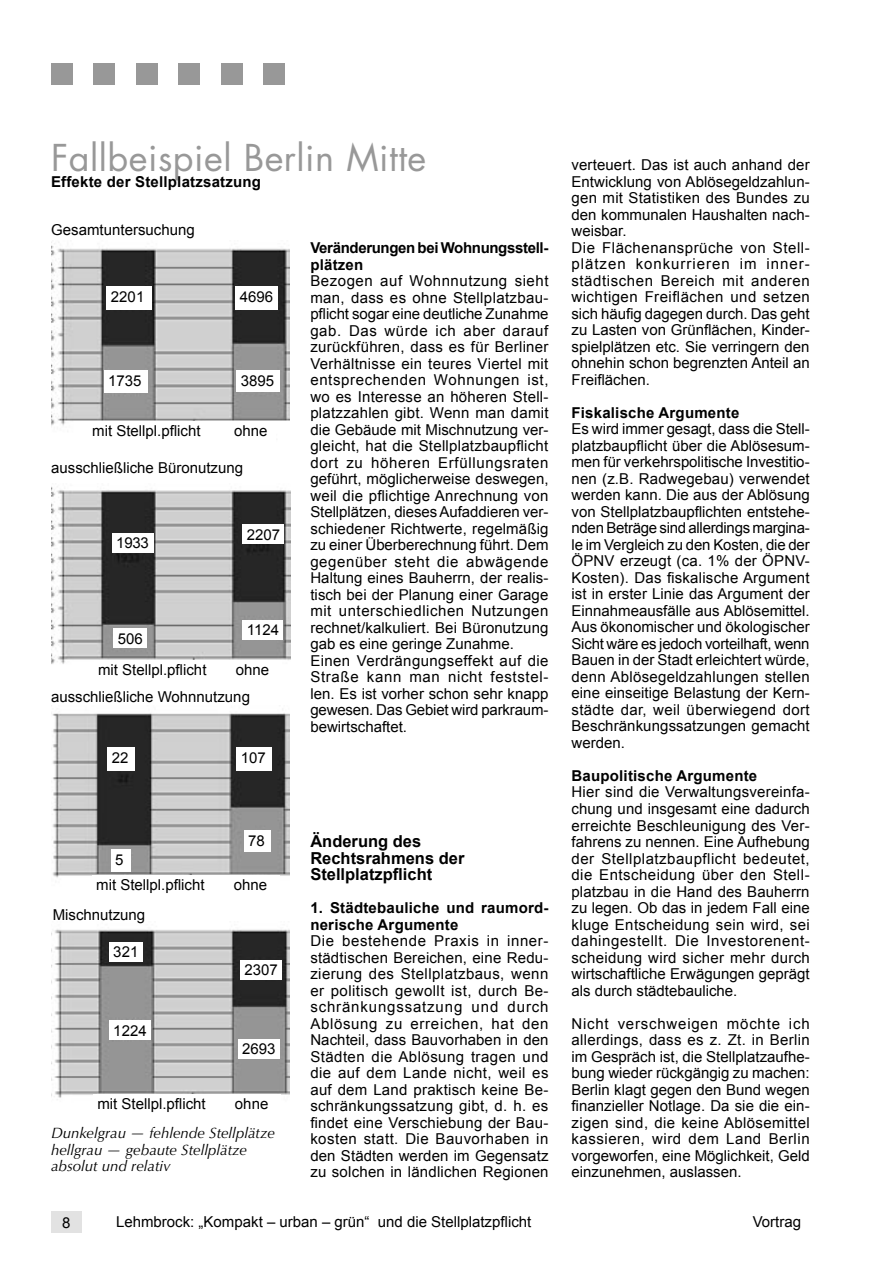
<style>
.page{position:relative;width:893px;height:1263px;background:#fff}
.page>*{position:absolute;margin:0;border:0;box-sizing:border-box;transform-origin:0 0}
.t1{font:36px "Futura";letter-spacing:.015em;color:#989898}
.t2{font:700 16.5px/16.5px "Arial";color:#000}
.t3{font:15px/16.5px "Arial";letter-spacing:.005em;color:#000;text-align:justify}
.t4{font:700 15px/16.5px "Arial";letter-spacing:.015em;color:#000}
.t5{font:italic 15px/16.5px "Optima";color:#000}
.t6{font:700 15px/16.5px "Arial";letter-spacing:-.025em;color:#000}
</style>
<div class="page">
<div style="left:51px;top:64px;width:21px;height:21px;background:#989898"></div>
<div style="left:94px;top:64px;width:21px;height:21px;background:#989898"></div>
<div style="left:136px;top:64px;width:21px;height:21px;background:#989898"></div>
<div style="left:179px;top:64px;width:21px;height:21px;background:#989898"></div>
<div style="left:221px;top:64px;width:21px;height:21px;background:#989898"></div>
<div style="left:264px;top:64px;width:21px;height:21px;background:#989898"></div>
<div style="left:51px;top:1212px;width:30px;height:21px;background:#e2e2e2"></div>
<img style="left:51px;top:242px;width:239px;height:184px">
<div style="left:88px;top:421px;width:188px;height:21px;background:#fff"></div>
<div style="left:107px;top:287px;width:45px;height:23px;background:#fff"></div>
<div style="left:104px;top:370px;width:44px;height:23px;background:#fff"></div>
<div style="left:236px;top:287px;width:42px;height:23px;background:#fff"></div>
<div style="left:236px;top:370px;width:44px;height:22px;background:#fff"></div>
<img style="left:51px;top:705px;width:239px;height:173px">
<div style="left:107px;top:748px;width:28px;height:23px;background:#fff"></div>
<div style="left:111px;top:849px;width:20px;height:23px;background:#fff"></div>
<div style="left:236px;top:748px;width:36px;height:23px;background:#fff"></div>
<div style="left:244px;top:831px;width:27px;height:21px;background:#fff"></div>
<div style="left:92px;top:875px;width:188px;height:21px;background:#fff"></div>
<img style="left:51px;top:486px;width:240px;height:178px">
<div style="left:112px;top:533px;width:41px;height:19px;background:#fff"></div>
<div style="left:114px;top:629px;width:33px;height:19px;background:#fff"></div>
<div style="left:243px;top:525px;width:41px;height:19px;background:#fff"></div>
<div style="left:243px;top:620px;width:40px;height:19px;background:#fff"></div>
<div style="left:94px;top:660px;width:188px;height:21px;background:#fff"></div>
<img style="left:51px;top:929px;width:239px;height:169px">
<div style="left:109px;top:942px;width:34px;height:19px;background:#fff"></div>
<div style="left:109px;top:1020px;width:42px;height:20px;background:#fff"></div>
<div style="left:240px;top:960px;width:42px;height:19px;background:#fff"></div>
<div style="left:238px;top:1039px;width:42px;height:20px;background:#fff"></div>
<div style="left:93px;top:1094px;width:188px;height:21px;background:#fff"></div>
<h1 class="t1" style="left:51px;top:133px;width:377px">Fallbeispiel Berlin Mitte</h1>
<p class="t4" style="left:51px;top:174px;width:212px">Effekte der Stellplatzsatzung</p>
<p class="t3" style="left:51px;top:222px;width:145px">Gesamtuntersuchung</p>
<p class="t3" style="left:111px;top:289px;width:35px">2201</p>
<p class="t3" style="left:108px;top:372px;width:35px">1735</p>
<p class="t3" style="left:240px;top:289px;width:35px">4696</p>
<p class="t3" style="left:241px;top:372px;width:35px">3895</p>
<p class="t3" style="left:92px;top:423px;width:110px">mit Stellpl.pflicht</p>
<p class="t3" style="left:234px;top:423px;width:35px">ohne</p>
<p class="t3" style="left:51px;top:460px;width:193px">ausschließliche Büronutzung</p>
<p class="t3" style="left:116px;top:535px;width:34px">1933</p>
<p class="t3" style="left:118px;top:630px;width:27px">506</p>
<p class="t3" style="left:247px;top:526px;width:35px">2207</p>
<p class="t3" style="left:247px;top:622px;width:34px">1124</p>
<p class="t3" style="left:98px;top:662px;width:110px">mit Stellpl.pflicht</p>
<p class="t3" style="left:236px;top:662px;width:35px">ohne</p>
<p class="t3" style="left:51px;top:688px;width:200px">ausschließliche Wohnnutzung</p>
<p class="t3" style="left:112px;top:750px;width:18px">22</p>
<p class="t3" style="left:115px;top:851px;width:10px">5</p>
<p class="t3" style="left:241px;top:750px;width:27px">107</p>
<p class="t3" style="left:248px;top:832px;width:18px">78</p>
<p class="t3" style="left:96px;top:877px;width:110px">mit Stellpl.pflicht</p>
<p class="t3" style="left:234px;top:877px;width:35px">ohne</p>
<p class="t3" style="left:53px;top:906px;width:94px">Mischnutzung</p>
<p class="t3" style="left:113px;top:943px;width:27px">321</p>
<p class="t3" style="left:113px;top:1022px;width:35px">1224</p>
<p class="t3" style="left:244px;top:961px;width:35px">2307</p>
<p class="t3" style="left:242px;top:1041px;width:35px">2693</p>
<p class="t3" style="left:97px;top:1096px;width:110px">mit Stellpl.pflicht</p>
<p class="t3" style="left:235px;top:1096px;width:35px">ohne</p>
<p class="t5" style="left:51px;top:1125px;width:225px">Dunkelgrau — fehlende Stellplätze hellgrau — gebaute Stellplätze absolut und relativ</p>
<p class="t6" style="left:310px;top:240px;width:240px">Veränderungen bei Wohnungsstell&shy;plätzen</p>
<p class="t3" style="left:310px;top:273px;width:240px;text-align:left">Bezogen auf Wohnnutzung sieht man, dass es ohne Stellplatzbau&shy;pflicht sogar eine deutliche Zunahme gab. Das würde ich aber darauf zurückführen, dass es für Berliner Verhältnisse ein teures Viertel mit entsprechenden Wohnungen ist, wo es Interesse an höheren Stell&shy;platzzahlen gibt. Wenn man damit die Gebäude mit Mischnutzung ver&shy;gleicht, hat die Stellplatzbaupflicht dort zu höheren Erfüllungsraten geführt, möglicherweise deswegen, weil die pflichtige Anrechnung von Stellplätzen, dieses Aufaddieren ver&shy;schiedener Richtwerte, regelmäßig zu einer Überberechnung führt. Dem gegenüber steht die abwägende Haltung eines Bauherrn, der realis&shy;tisch bei der Planung einer Garage mit unterschiedlichen Nutzungen rechnet/kalkuliert. Bei Büronutzung gab es eine geringe Zunahme.<br>Einen Verdrängungseffekt auf die Straße kann man nicht feststel&shy;len. Es ist vorher schon sehr knapp gewesen. Das Gebiet wird parkraum&shy;bewirtschaftet.</p>
<p class="t2" style="left:310px;top:834px;width:156px">Änderung des<br>Rechtsrahmens der<br>Stellplatzpflicht</p>
<p class="t4" style="left:310px;top:900px;width:240px">1. Städtebauliche und raumord&shy;nerische Argumente</p>
<p class="t3" style="left:310px;top:933px;width:240px">Die bestehende Praxis in inner&shy;städtischen Bereichen, eine Redu&shy;zierung des Stellplatzbaus, wenn er politisch gewollt ist, durch Be&shy;schränkungssatzung und durch Ablösung zu erreichen, hat den Nachteil, dass Bauvorhaben in den Städten die Ablösung tragen und die auf dem Lande nicht, weil es auf dem Land praktisch keine Be&shy;schränkungssatzung gibt, d. h. es findet eine Verschiebung der Bau&shy;kosten statt. Die Bauvorhaben in den Städten werden im Gegensatz zu solchen in ländlichen Regionen</p>
<p class="t3" style="left:62px;top:1214px;width:10px">8</p>
<p class="t3" style="left:116px;top:1213px;width:417px">Lehmbrock: „Kompakt – urban – grün“ und die Stellplatzpflicht</p>
<p class="t3" style="left:571px;top:157px;width:240px;text-align:left">verteuert. Das ist auch anhand der<br>Entwicklung von Ablösegeldzahlun&shy;gen mit Statistiken des Bundes zu den kommunalen Haushalten nach&shy;weisbar.<br>Die Flächenansprüche von Stell&shy;plätzen konkurrieren im inner&shy;städtischen Bereich mit anderen wichtigen Freiflächen und setzen sich häufig dagegen durch. Das geht zu Lasten von Grünflächen, Kinder&shy;spielplätzen etc. Sie verringern den ohnehin schon begrenzten Anteil an<br>Freiflächen.</p>
<p class="t4" style="left:571px;top:405px;width:169px">Fiskalische Argumente</p>
<p class="t3" style="left:571px;top:421px;width:240px">Es wird immer gesagt, dass die Stell&shy;platzbaupflicht über die Ablösesum&shy;men für verkehrspolitische Investitio&shy;nen (z.B. Radwegebau) verwendet werden kann. Die aus der Ablösung von Stellplatzbaupflichten entstehe&shy;nden Beträge sind allerdings margina&shy;le im Vergleich zu den Kosten, die der ÖPNV erzeugt (ca. 1% der ÖPNV-Kosten). Das fiskalische Argument ist in erster Linie das Argument der Einnahmeausfälle aus Ablösemittel.<br>Aus ökonomischer und ökologischer Sicht wäre es jedoch vorteilhaft, wenn Bauen in der Stadt erleichtert würde, denn Ablösegeldzahlungen stellen eine einseitige Belastung der Kern&shy;städte dar, weil überwiegend dort Beschränkungssatzungen gemacht werden.</p>
<p class="t4" style="left:571px;top:768px;width:187px">Baupolitische Argumente</p>
<p class="t3" style="left:571px;top:784px;width:240px">Hier sind die Verwaltungsvereinfa&shy;chung und insgesamt eine dadurch erreichte Beschleunigung des Ver&shy;fahrens zu nennen. Eine Aufhebung der Stellplatzbaupflicht bedeutet, die Entscheidung über den Stell&shy;platzbau in die Hand des Bauherrn zu legen. Ob das in jedem Fall eine kluge Entscheidung sein wird, sei dahingestellt. Die Investorenent&shy;scheidung wird sicher mehr durch wirtschaftliche Erwägungen geprägt als durch städtebauliche.</p>
<p class="t3" style="left:571px;top:1015px;width:240px">Nicht verschweigen möchte ich allerdings, dass es z. Zt. in Berlin im Gespräch ist, die Stellplatzaufhe&shy;bung wieder rückgängig zu machen:<br>Berlin klagt gegen den Bund wegen finanzieller Notlage. Da sie die ein&shy;zigen sind, die keine Ablösemittel kassieren, wird dem Land Berlin vorgeworfen, eine Möglichkeit, Geld einzunehmen, auslassen.</p>
<p class="t3" style="left:753px;top:1214px;width:50px">Vortrag</p>
</div>
